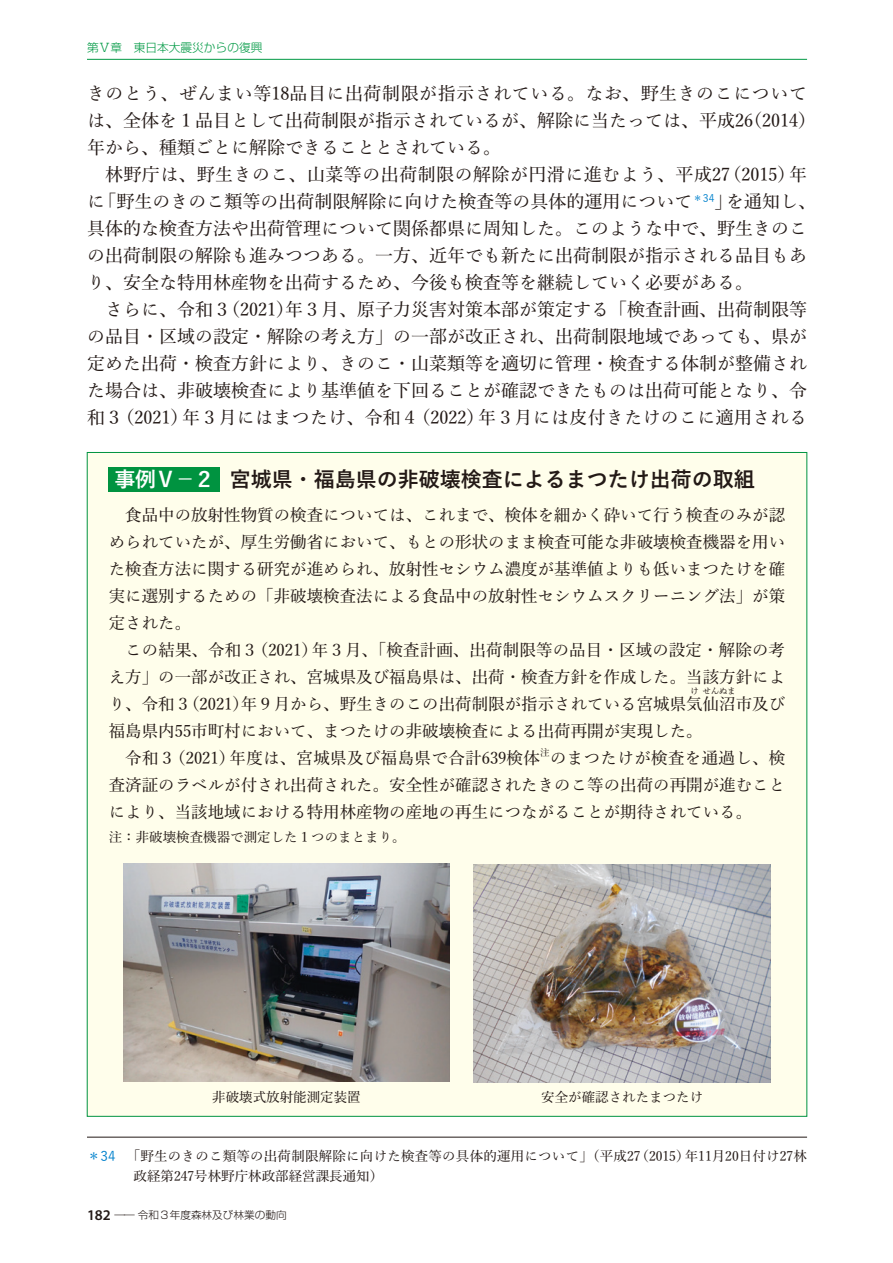
<style>
.page{position:relative;width:893px;height:1263px;background:#fff}
.page>*{position:absolute;margin:0;border:0;box-sizing:border-box;transform-origin:0 0}
.t1{font:700 21px "Yu Go";color:#231916}
.t2{font:500 18px/27px "Yu Min";color:#231916}
.t3{font:500 16.5px/27px "Yu Min";color:#231916;text-align:justify}
.t4{font:600 14.85px "Myriad Pro";color:#231916}
.t5{font:500 13.5px/19.5px "Yu Min";color:#231916}
.t6{font:300 11.7px "Shin Go Pro";color:#094}
.t7{font:300 10.65px "Shin Go Pro";color:#231916}
.t8{font:500 9.6px "Yu Min";color:#231916}
.t9{font:500 8.25px "Yu Min";color:#231916}
.s1{color:#fff}
.s2{font-family:"Yu Go";color:#0081cc}
</style>
<div class="page">
<hr style="left:87px;top:59px;width:720px;height:1px;background:#094">
<hr style="left:87px;top:1137px;width:720px;height:1px;background:#231916">
<div style="left:87px;top:452px;width:720px;height:664px;background:#fffeeb"></div>
<div style="left:109px;top:467px;width:111px;height:24px;background:#009340"></div>
<img style="left:123px;top:864px;width:327px;height:218px">
<img style="left:473px;top:865px;width:298px;height:217px">
<p class="t6" style="left:87px;top:38px;width:177px">第Ⅴ章　東日本大震災からの復興</p>
<p class="t2" style="left:87px;top:78px;width:730px">きのとう、ぜんまい等18品目に出荷制限が指示されている。なお、野生きのこについては、全体を１品目として出荷制限が指示されているが、解除に当たっては、平成26（2014）年から、種類ごとに解除できることとされている。</p>
<p class="t2" style="left:87px;top:159px;width:730px;text-indent:18px">林野庁は、野生きのこ、山菜等の出荷制限の解除が円滑に進むよう、平成27（2015）年に「野生のきのこ類等の出荷制限解除に向けた検査等の具体的運用について<sup>＊34</sup>」を通知し、具体的な検査方法や出荷管理について関係都県に周知した。このような中で、野生きのこの出荷制限の解除も進みつつある。一方、近年でも新たに出荷制限が指示される品目もあり、安全な特用林産物を出荷するため、今後も検査等を継続していく必要がある。</p>
<p class="t2" style="left:87px;top:294px;width:722px;text-align:justify;text-indent:18px">さらに、令和３（2021）年３月、原子力災害対策本部が策定する「検査計画、出荷制限等の品目・区域の設定・解除の考え方」の一部が改正され、出荷制限地域であっても、県が定めた出荷・検査方針により、きのこ・山菜類等を適切に管理・検査する体制が整備された場合は、非破壊検査により基準値を下回ることが確認できたものは出荷可能となり、令和３（2021）年３月にはまつたけ、令和４（2022）年３月には皮付きたけのこに適用される</p>
<p class="t1" style="left:115px;top:468px;width:642px"><span class="s1">事例Ⅴ－２</span> 宮城県・福島県の非破壊検査によるまつたけ出荷の取組</p>
<p class="t3" style="left:109px;top:500px;width:678px;text-indent:16px">食品中の放射性物質の検査については、これまで、検体を細かく砕いて行う検査のみが認められていたが、厚生労働省において、もとの形状のまま検査可能な非破壊検査機器を用いた検査方法に関する研究が進められ、放射性セシウム濃度が基準値よりも低いまつたけを確実に選別するための「非破壊検査法による食品中の放射性セシウムスクリーニング法」が策定された。</p>
<p class="t3" style="left:109px;top:635px;width:678px;text-indent:16px">この結果、令和３（2021）年３月、「検査計画、出荷制限等の品目・区域の設定・解除の考え方」の一部が改正され、宮城県及び福島県は、出荷・検査方針を作成した。当該方針により、令和３（2021）年９月から、野生きのこの出荷制限が指示されている宮城県気仙沼市及び</p>
<p class="t9" style="left:690px;top:684px;width:10px">け</p>
<p class="t9" style="left:703px;top:684px;width:34px">せんぬま</p>
<p class="t3" style="left:125px;top:716px;width:579px;text-indent:-16px">福島県内55市町村において、まつたけの非破壊検査による出荷再開が実現した。令和３（2021）年度は、宮城県及び福島県で合計639検体</p>
<p class="t8" style="left:540px;top:743px;width:11px">注</p>
<p class="t3" style="left:109px;top:743px;width:678px;text-indent:441px">のまつたけが検査を通過し、検査済証のラベルが付され出荷された。安全性が確認されたきのこ等の出荷の再開が進むことにより、当該地域における特用林産物の産地の再生につながることが期待されている。</p>
<p class="t5" style="left:109px;top:826px;width:298px">注：非破壊検査機器で測定した１つのまとまり。</p>
<p class="t5" style="left:212px;top:1086px;width:150px">非破壊式放射能測定装置</p>
<p class="t5" style="left:541px;top:1086px;width:163px">安全が確認されたまつたけ</p>
<p class="t5" style="left:133px;top:1145px;width:675px;text-indent:-46px"><span class="s2">＊34</span> 「野生のきのこ類等の出荷制限解除に向けた検査等の具体的運用について」（平成27（2015）年11月20日付け27林政経第247号林野庁林政部経営課長通知）</p>
<p class="t4" style="left:87px;top:1206px;width:25px">182</p>
<p class="t7" style="left:138px;top:1206px;width:150px">令和３年度森林及び林業の動向</p>
</div>
